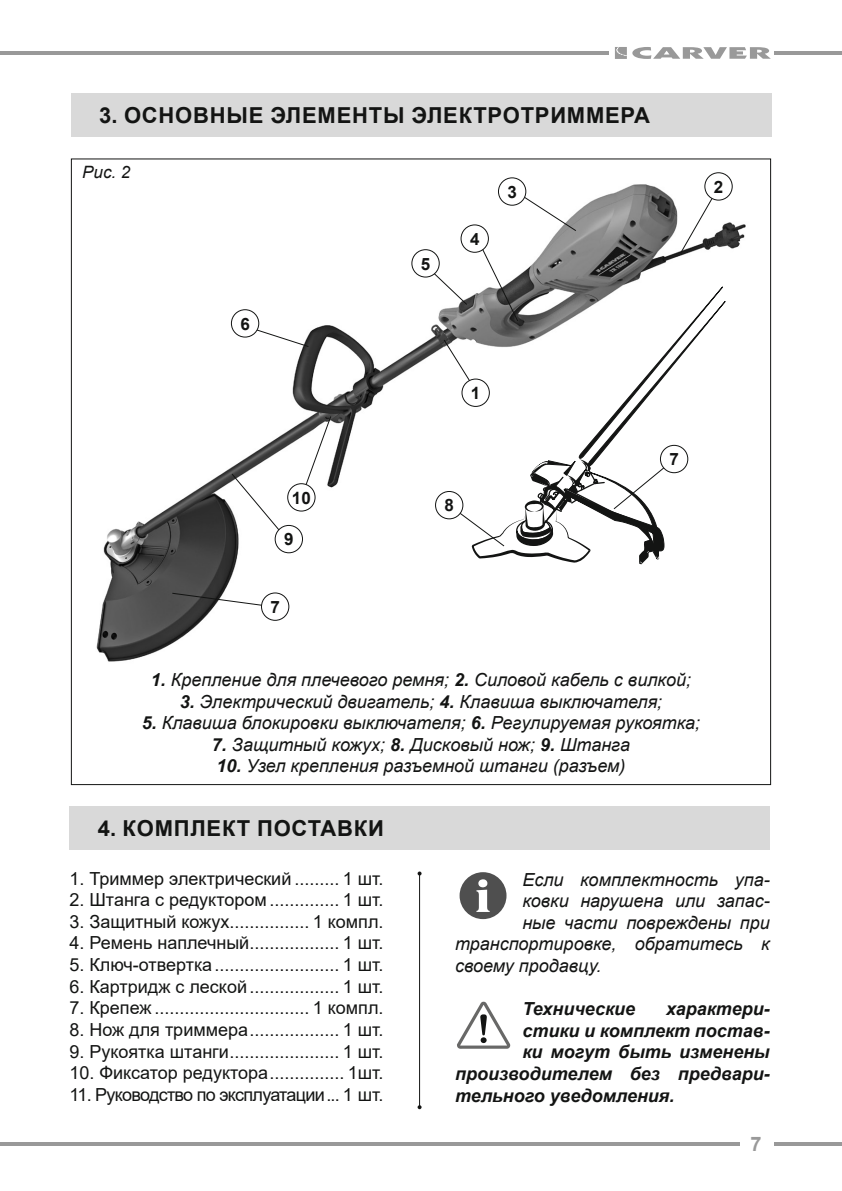
<style>
.page{position:relative;width:842px;height:1191px;background:#fff}
.page>*{position:absolute;margin:0;border:0;box-sizing:border-box;transform-origin:0 0}
.t1{font:700 22px "Arial";letter-spacing:.035em;color:#131413}
.t2{font:700 20px "Arial";color:#999}
.t3{font:18px "Arial";color:#131413}
.t4{font:italic 18px "Arial";color:#131413}
.t5{font:italic 700 18px "Arial";color:#131413}
.t6{font:18px "Arial";letter-spacing:-.04em;color:#131413}
.t7{font:700 17px "Arial";color:#131413}
.t8{font:italic 17px "Arial";color:#131413}
.s1{font-weight:700}
</style>
<div class="page">
<hr style="left:0;top:1142px;width:740px;height:3px;background:#999">
<hr style="left:0;top:51px;width:608px;height:4px;background:#999">
<svg style="left:774px;top:1142px;width:68px;height:3px"></svg>
<hr style="left:774px;top:51px;width:68px;height:4px;background:#999">
<svg style="left:615px;top:47px;width:156px;height:12px"></svg>
<img style="left:96px;top:172px;width:650px;height:490px">
<div style="left:705px;top:173px;width:27px;height:27px;background:#fff;border-radius:50%"></div>
<div style="left:704px;top:172px;width:29px;height:29px;border:1px solid #131413;border-radius:50%"></div>
<svg style="left:171px;top:592px;width:100px;height:16px"></svg>
<div style="left:261px;top:593px;width:28px;height:27px;background:#fff;border-radius:50%"></div>
<div style="left:261px;top:592px;width:28px;height:29px;border:1px solid #131413;border-radius:50%"></div>
<svg style="left:231px;top:472px;width:59px;height:70px"></svg>
<div style="left:275px;top:525px;width:27px;height:28px;background:#fff;border-radius:50%"></div>
<div style="left:275px;top:525px;width:28px;height:28px;border:1px solid #131413;border-radius:50%"></div>
<svg style="left:299px;top:415px;width:33px;height:87px"></svg>
<div style="left:288px;top:484px;width:27px;height:27px;background:#fff;border-radius:50%"></div>
<div style="left:287px;top:483px;width:29px;height:28px;border:1px solid #131413;border-radius:50%"></div>
<svg style="left:241px;top:324px;width:69px;height:24px"></svg>
<div style="left:231px;top:310px;width:28px;height:27px;background:#fff;border-radius:50%"></div>
<div style="left:231px;top:309px;width:28px;height:28px;border:1px solid #131413;border-radius:50%"></div>
<div style="left:412px;top:250px;width:27px;height:27px;background:#fff;border-radius:50%"></div>
<div style="left:411px;top:249px;width:29px;height:28px;border:1px solid #131413;border-radius:50%"></div>
<div style="left:498px;top:178px;width:28px;height:27px;background:#fff;border-radius:50%"></div>
<div style="left:498px;top:177px;width:28px;height:29px;border:1px solid #131413;border-radius:50%"></div>
<div style="left:71px;top:94px;width:700px;height:43px;background:#d9d9d9"></div>
<hr style="left:419px;top:873px;width:1px;height:234px;background:#131413">
<svg style="left:418px;top:871px;width:4px;height:4px"></svg>
<svg style="left:418px;top:1105px;width:4px;height:4px"></svg>
<div style="left:69px;top:806px;width:701px;height:44px;background:#d9d9d9"></div>
<div style="left:460px;top:872px;width:46px;height:47px;background:#4f4f4f;border-radius:50%"></div>
<svg style="left:476px;top:879px;width:14px;height:33px"></svg>
<svg style="left:457px;top:1001px;width:53px;height:47px"></svg>
<svg style="left:425px;top:187px;width:300px;height:377px"></svg>
<div style="left:435px;top:491px;width:28px;height:28px;background:#fff;border-radius:50%"></div>
<div style="left:435px;top:491px;width:28px;height:28px;border:1px solid #131413;border-radius:50%"></div>
<p class="t1" style="left:99px;top:100px;width:552px">3. ОСНОВНЫЕ ЭЛЕМЕНТЫ ЭЛЕКТРОТРИММЕРА</p>
<p class="t8" style="left:82px;top:161px;width:50px">Рис. 2</p>
<p class="t7" style="left:240px;top:312px;width:11px">6</p>
<p class="t7" style="left:421px;top:252px;width:11px">5</p>
<p class="t7" style="left:470px;top:227px;width:11px">4</p>
<p class="t7" style="left:507px;top:180px;width:11px">3</p>
<p class="t7" style="left:292px;top:485px;width:20px">10</p>
<p class="t7" style="left:284px;top:527px;width:11px">9</p>
<p class="t7" style="left:270px;top:595px;width:11px">7</p>
<p class="t7" style="left:471px;top:381px;width:11px">1</p>
<p class="t7" style="left:444px;top:493px;width:11px">8</p>
<p class="t7" style="left:669px;top:447px;width:11px">7</p>
<p class="t7" style="left:714px;top:175px;width:11px">2</p>
<p class="t4" style="left:151px;top:668px;width:542px"><span class="s1">1.</span> Крепление для плечевого ремня; <span class="s1">2.</span> Силовой кабель с вилкой;</p>
<p class="t4" style="left:180px;top:689px;width:484px"><span class="s1">3.</span> Электрический двигатель; <span class="s1">4.</span> Клавиша выключателя;</p>
<p class="t4" style="left:142px;top:711px;width:560px"><span class="s1">5.</span> Клавиша блокировки выключателя; <span class="s1">6.</span> Регулируемая рукоятка;</p>
<p class="t4" style="left:212px;top:733px;width:419px"><span class="s1">7.</span> Защитный кожух; <span class="s1">8.</span> Дисковый нож; <span class="s1">9.</span> Штанга</p>
<p class="t4" style="left:216px;top:754px;width:411px"><span class="s1">10.</span> Узел крепления разъемной штанги (разъем)</p>
<p class="t1" style="left:98px;top:813px;width:288px">4. КОМПЛЕКТ ПОСТАВКИ</p>
<p class="t3" style="left:69px;top:866px;width:316px">1. Триммер электрический ......... 1 шт.</p>
<p class="t3" style="left:69px;top:887px;width:316px">2. Штанга с редуктором.............. 1 шт.</p>
<p class="t3" style="left:69px;top:909px;width:316px">3. Защитный кожух................ 1 компл.</p>
<p class="t3" style="left:69px;top:930px;width:316px">4. Ремень наплечный.................. 1 шт.</p>
<p class="t3" style="left:69px;top:952px;width:316px">5. Ключ-отвертка......................... 1 шт.</p>
<p class="t3" style="left:69px;top:974px;width:316px">6. Картридж с леской.................. 1 шт.</p>
<p class="t3" style="left:69px;top:995px;width:316px">7. Крепеж ............................... 1 компл.</p>
<p class="t3" style="left:69px;top:1017px;width:316px">8. Нож для триммера.................. 1 шт.</p>
<p class="t3" style="left:69px;top:1038px;width:316px">9. Рукоятка штанги...................... 1 шт.</p>
<p class="t3" style="left:69px;top:1060px;width:316px">10. Фиксатор редуктора............... 1шт.</p>
<p class="t6" style="left:69px;top:1082px;width:316px">11. Руководство по эксплуатации... 1 шт.</p>
<p class="t4" style="left:522px;top:867px;width:249px">Если комплектность упа-</p>
<p class="t4" style="left:522px;top:889px;width:249px">ковки нарушена или запас-</p>
<p class="t4" style="left:522px;top:910px;width:249px">ные части повреждены при</p>
<p class="t4" style="left:455px;top:932px;width:316px">транспортировке, обратитесь к</p>
<p class="t4" style="left:455px;top:954px;width:148px">своему продавцу.</p>
<p class="t5" style="left:522px;top:996px;width:114px">Технические</p>
<p class="t5" style="left:666px;top:996px;width:105px">характери-</p>
<p class="t5" style="left:522px;top:1018px;width:249px">стики и комплект постав-</p>
<p class="t5" style="left:522px;top:1040px;width:249px">ки могут быть изменены</p>
<p class="t5" style="left:455px;top:1061px;width:316px">производителем без предвари-</p>
<p class="t5" style="left:455px;top:1083px;width:221px">тельного уведомления.</p>
<p class="t2" style="left:750px;top:1129px;width:13px">7</p>
</div>
